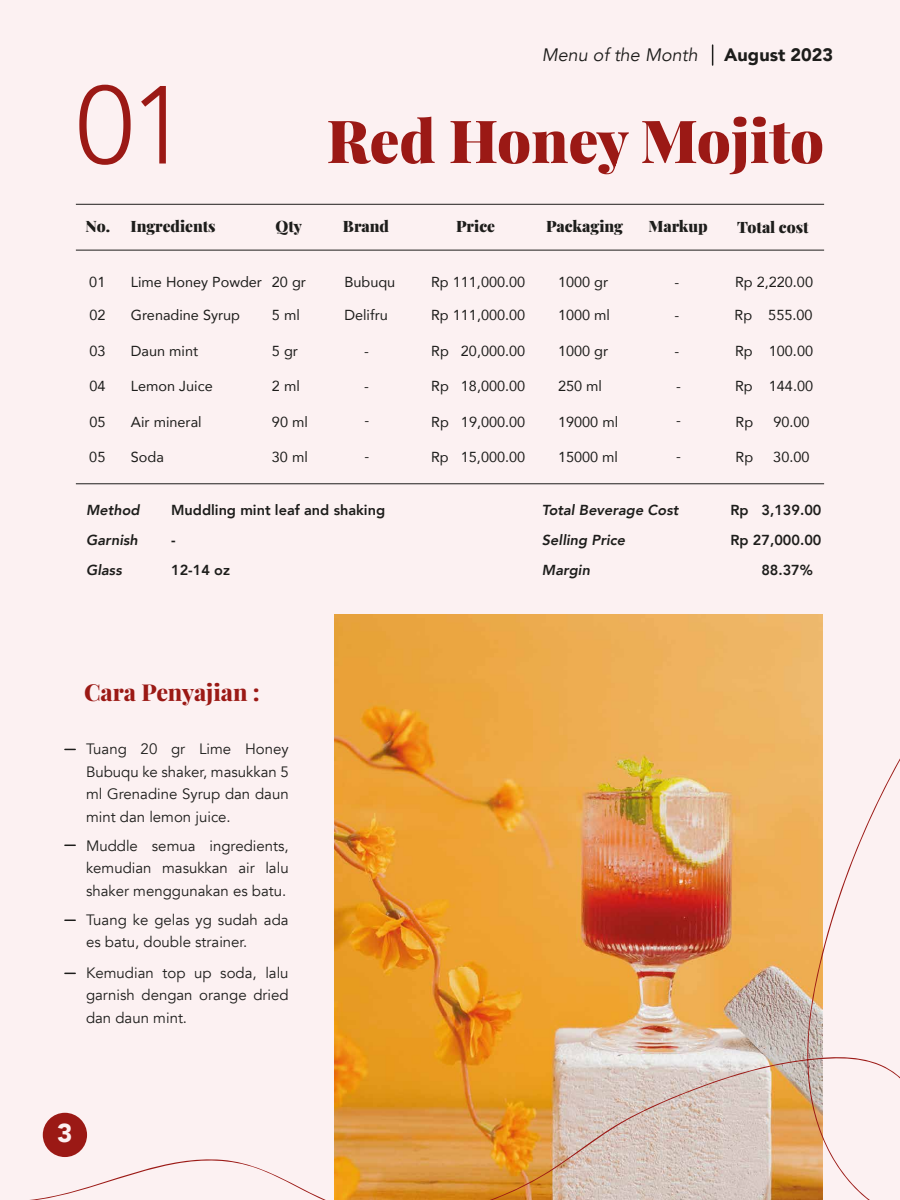
<style>
.page{position:relative;width:900px;height:1200px;background:#fcf1f2}
.page>*{position:absolute;margin:0;border:0;box-sizing:border-box;transform-origin:0 0}
.t1{font:300 109.5px "Avenir";color:#9b1915}
.t2{font:900 59.47px "Playfair Display";color:#9b1915}
.t3{font:900 25.88px "Avenir";color:#fcf1f2}
.t4{font:800 23.33px "Playfair Display";color:#9b1915}
.t5{font:italic 18px "Avenir";color:#1d1d1b}
.t6{font:900 18px "Avenir";color:#1d1d1b}
.t7{font:900 15.67px "Playfair Display";color:#1d1d1b}
.t8{font:15px/22.5px "Avenir";color:#1d1d1b;text-align:justify}
.t9{font:14.48px "Avenir";color:#1d1d1b}
.t10{font:800 14.48px "Avenir";color:#1d1d1b}
.t11{font:italic 800 14.48px "Avenir";color:#1d1d1b}
</style>
<div class="page">
<img style="left:334px;top:614px;width:489px;height:50px">
<hr style="left:76px;top:483px;width:748px;height:1px;background:#1d1d1b">
<hr style="left:76px;top:250px;width:748px;height:1px;background:#1d1d1b">
<hr style="left:76px;top:204px;width:748px;height:1px;background:#1d1d1b">
<svg style="left:712px;top:45px;width:1px;height:20px"></svg>
<img style="left:30px;top:664px;width:870px;height:536px">
<div style="left:43px;top:1113px;width:44px;height:44px;background:#9b1915;border-radius:50%"></div>
<h1 class="t1" style="left:77px;top:61px;width:113px">01</h1>
<p class="t5" style="left:542px;top:44px;width:157px">Menu of the Month</p>
<p class="t6" style="left:724px;top:39px;width:110px">August 2023</p>
<h2 class="t2" style="left:327px;top:94px;width:499px">Red Honey Mojito</h2>
<p class="t7" style="left:86px;top:214px;width:26px">No.</p>
<p class="t7" style="left:276px;top:214px;width:28px">Qty</p>
<p class="t7" style="left:343px;top:214px;width:48px">Brand</p>
<p class="t7" style="left:456px;top:214px;width:41px">Price</p>
<p class="t7" style="left:546px;top:214px;width:79px">Packaging</p>
<p class="t7" style="left:648px;top:214px;width:61px">Markup</p>
<p class="t7" style="left:737px;top:215px;width:73px">Total cost</p>
<p class="t7" style="left:130px;top:214px;width:87px">Ingredients</p>
<p class="t9" style="left:89px;top:270px;width:18px">01</p>
<p class="t9" style="left:131px;top:270px;width:177px">Lime Honey Powder 20 gr</p>
<p class="t9" style="left:344px;top:270px;width:52px">Bubuqu</p>
<p class="t9" style="left:431px;top:270px;width:96px">Rp 111,000.00</p>
<p class="t9" style="left:558px;top:270px;width:52px">1000 gr</p>
<p class="t9" style="left:735px;top:270px;width:80px">Rp 2,220.00</p>
<p class="t9" style="left:89px;top:304px;width:18px">02</p>
<p class="t9" style="left:131px;top:304px;width:111px">Grenadine Syrup</p>
<p class="t9" style="left:272px;top:304px;width:29px">5 ml</p>
<p class="t9" style="left:344px;top:304px;width:45px">Delifru</p>
<p class="t9" style="left:431px;top:304px;width:96px">Rp 111,000.00</p>
<p class="t9" style="left:558px;top:304px;width:54px">1000 ml</p>
<p class="t9" style="left:735px;top:304px;width:80px">Rp 555.00</p>
<p class="t9" style="left:89px;top:339px;width:18px">03</p>
<p class="t9" style="left:131px;top:339px;width:69px">Daun mint</p>
<p class="t9" style="left:272px;top:339px;width:28px">5 gr</p>
<p class="t9" style="left:431px;top:339px;width:96px">Rp 20,000.00</p>
<p class="t9" style="left:558px;top:339px;width:52px">1000 gr</p>
<p class="t9" style="left:735px;top:339px;width:80px">Rp 100.00</p>
<p class="t9" style="left:89px;top:375px;width:18px">04</p>
<p class="t9" style="left:131px;top:375px;width:83px">Lemon Juice</p>
<p class="t9" style="left:272px;top:375px;width:29px">2 ml</p>
<p class="t9" style="left:431px;top:375px;width:96px">Rp 18,000.00</p>
<p class="t9" style="left:558px;top:375px;width:45px">250 ml</p>
<p class="t9" style="left:735px;top:375px;width:80px">Rp 144.00</p>
<p class="t9" style="left:89px;top:410px;width:18px">05</p>
<p class="t9" style="left:131px;top:410px;width:72px">Air mineral</p>
<p class="t9" style="left:272px;top:410px;width:37px">90 ml</p>
<p class="t9" style="left:431px;top:410px;width:96px">Rp 19,000.00</p>
<p class="t9" style="left:558px;top:410px;width:62px">19000 ml</p>
<p class="t9" style="left:736px;top:410px;width:19px">Rp</p>
<p class="t9" style="left:773px;top:410px;width:38px">90.00</p>
<p class="t9" style="left:675px;top:270px;width:6px">-</p>
<p class="t9" style="left:675px;top:304px;width:6px">-</p>
<p class="t9" style="left:675px;top:339px;width:6px">-</p>
<p class="t9" style="left:676px;top:375px;width:6px">-</p>
<p class="t9" style="left:676px;top:409px;width:6px">-</p>
<p class="t9" style="left:364px;top:339px;width:6px">-</p>
<p class="t9" style="left:364px;top:375px;width:6px">-</p>
<p class="t9" style="left:364px;top:409px;width:6px">-</p>
<p class="t9" style="left:89px;top:445px;width:18px">05</p>
<p class="t9" style="left:131px;top:445px;width:35px">Soda</p>
<p class="t9" style="left:272px;top:445px;width:37px">30 ml</p>
<p class="t9" style="left:364px;top:444px;width:6px">-</p>
<p class="t9" style="left:431px;top:445px;width:96px">Rp 15,000.00</p>
<p class="t9" style="left:558px;top:445px;width:62px">15000 ml</p>
<p class="t9" style="left:676px;top:444px;width:6px">-</p>
<p class="t9" style="left:736px;top:446px;width:19px">Rp</p>
<p class="t9" style="left:773px;top:446px;width:38px">30.00</p>
<p class="t11" style="left:86px;top:502px;width:55px">Method</p>
<p class="t10" style="left:171px;top:499px;width:216px">Muddling mint leaf and shaking</p>
<p class="t11" style="left:542px;top:502px;width:138px">Total Beverage Cost</p>
<p class="t10" style="left:730px;top:499px;width:93px">Rp 3,139.00</p>
<p class="t11" style="left:86px;top:531px;width:53px">Garnish</p>
<p class="t10" style="left:171px;top:528px;width:6px">-</p>
<p class="t11" style="left:542px;top:531px;width:85px">Selling Price</p>
<p class="t10" style="left:730px;top:528px;width:93px">Rp 27,000.00</p>
<p class="t11" style="left:86px;top:561px;width:37px">Glass</p>
<p class="t10" style="left:171px;top:559px;width:60px">12-14 oz</p>
<p class="t11" style="left:542px;top:561px;width:50px">Margin</p>
<p class="t10" style="left:761px;top:559px;width:53px">88.37%</p>
<h3 class="t4" style="left:84px;top:674px;width:177px">Cara Penyajian :</h3>
<p class="t8" style="left:86px;top:738px;width:204px">Tuang 20 gr Lime Honey Bubuqu ke shaker, masukkan 5 ml Grenadine Syrup dan daun mint dan lemon juice.</p>
<p class="t8" style="left:86px;top:834px;width:204px">Muddle semua ingredients, kemudian masukkan air lalu shaker menggunakan es batu.</p>
<p class="t8" style="left:86px;top:909px;width:204px">Tuang ke gelas yg sudah ada es batu, double strainer.</p>
<p class="t8" style="left:86px;top:962px;width:204px">Kemudian top up soda, lalu garnish dengan orange dried dan daun mint.</p>
<h3 class="t3" style="left:57px;top:1111px;width:17px">3</h3>
</div>
